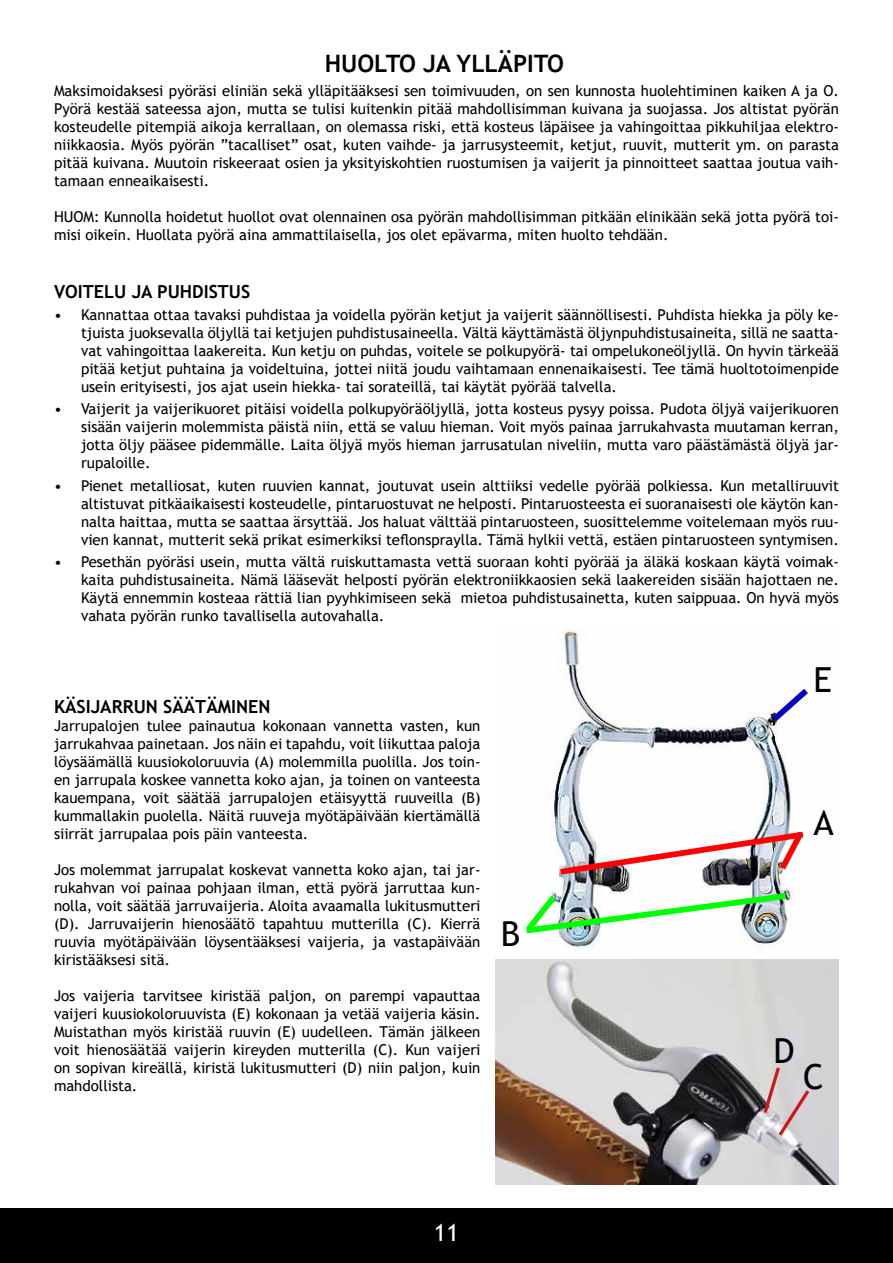
<style>
.page{position:relative;width:893px;height:1263px;background:#fff}
.page>*{position:absolute;margin:0;border:0;box-sizing:border-box;transform-origin:0 0}
.t1{font:34.5px "Trebuchet MS";color:#000}
.t2{font:700 24px "Trebuchet MS";color:#000}
.t3{font:24px "Trebuchet MS";color:#fff}
.t4{font:700 18px "Trebuchet MS";color:#000}
.t5{font:15px/18px "Trebuchet MS";color:#000;text-align:justify}
</style>
<div class="page">
<div style="left:0;top:1209px;width:893px;height:54px;background:#000"></div>
<img style="left:495px;top:630px;width:344px;height:554px">
<svg style="left:766px;top:683px;width:48px;height:44px"></svg>
<img style="left:520px;top:889px;width:272px;height:48px">
<svg style="left:554px;top:825px;width:255px;height:53px"></svg>
<svg style="left:761px;top:1064px;width:51px;height:75px"></svg>
<h2 class="t2" style="left:325px;top:48px;width:241px">HUOLTO JA YLLÄPITO</h2>
<p class="t5" style="left:54px;top:82px;width:786px">Maksimoidaksesi pyöräsi eliniän sekä ylläpitääksesi sen toimivuuden, on sen kunnosta huolehtiminen kaiken A ja O.<br>Pyörä kestää sateessa ajon, mutta se tulisi kuitenkin pitää mahdollisimman kuivana ja suojassa. Jos altistat pyörän kosteudelle pitempiä aikoja kerrallaan, on olemassa riski, että kosteus läpäisee ja vahingoittaa pikkuhiljaa elektro&shy;niikkaosia. Myös pyörän ”tacalliset” osat, kuten vaihde- ja jarrusysteemit, ketjut, ruuvit, mutterit ym. on parasta pitää kuivana. Muutoin riskeeraat osien ja yksityiskohtien ruostumisen ja vaijerit ja pinnoitteet saattaa joutua vaih&shy;tamaan enneaikaisesti.</p>
<p class="t5" style="left:54px;top:208px;width:786px">HUOM: Kunnolla hoidetut huollot ovat olennainen osa pyörän mahdollisimman pitkään elinikään sekä jotta pyörä toi&shy;misi oikein. Huollata pyörä aina ammattilaisella, jos olet epävarma, miten huolto tehdään.</p>
<p class="t4" style="left:54px;top:280px;width:198px">VOITELU JA PUHDISTUS</p>
<p class="t5" style="left:81px;top:306px;width:759px;text-indent:-27px">• Kannattaa ottaa tavaksi puhdistaa ja voidella pyörän ketjut ja vaijerit säännöllisesti. Puhdista hiekka ja pöly ke&shy;tjuista juoksevalla öljyllä tai ketjujen puhdistusaineella. Vältä käyttämästä öljynpuhdistusaineita, sillä ne saatta&shy;vat vahingoittaa laakereita. Kun ketju on puhdas, voitele se polkupyörä- tai ompelukoneöljyllä. On hyvin tärkeää pitää ketjut puhtaina ja voideltuina, jottei niitä joudu vaihtamaan ennenaikaisesti. Tee tämä huoltotoimenpide usein erityisesti, jos ajat usein hiekka- tai sorateillä, tai käytät pyörää talvella.</p>
<p class="t5" style="left:81px;top:400px;width:759px;text-indent:-27px">• Vaijerit ja vaijerikuoret pitäisi voidella polkupyöräöljyllä, jotta kosteus pysyy poissa. Pudota öljyä vaijerikuoren sisään vaijerin molemmista päistä niin, että se valuu hieman. Voit myös painaa jarrukahvasta muutaman kerran, jotta öljy pääsee pidemmälle. Laita öljyä myös hieman jarrusatulan niveliin, mutta varo päästämästä öljyä jar&shy;rupaloille.</p>
<p class="t5" style="left:81px;top:476px;width:759px;text-indent:-27px">• Pienet metalliosat, kuten ruuvien kannat, joutuvat usein alttiiksi vedelle pyörää polkiessa. Kun metalliruuvit altistuvat pitkäaikaisesti kosteudelle, pintaruostuvat ne helposti. Pintaruosteesta ei suoranaisesti ole käytön kan&shy;nalta haittaa, mutta se saattaa ärsyttää. Jos haluat välttää pintaruosteen, suosittelemme voitelemaan myös ruu&shy;vien kannat, mutterit sekä prikat esimerkiksi teflonspraylla. Tämä hylkii vettä, estäen pintaruosteen syntymisen.</p>
<p class="t5" style="left:81px;top:552px;width:759px;text-indent:-27px">• Pesethän pyöräsi usein, mutta vältä ruiskuttamasta vettä suoraan kohti pyörää ja äläkä koskaan käytä voimak&shy;kaita puhdistusaineita. Nämä lääsevät helposti pyörän elektroniikkaosien sekä laakereiden sisään hajottaen ne.<br>Käytä ennemmin kosteaa rättiä lian pyyhkimiseen sekä mietoa puhdistusainetta, kuten saippuaa. On hyvä myös vahata pyörän runko tavallisella autovahalla.</p>
<p class="t4" style="left:54px;top:696px;width:218px">KÄSIJARRUN SÄÄTÄMINEN</p>
<p class="t5" style="left:54px;top:717px;width:428px">Jarrupalojen tulee painautua kokonaan vannetta vasten, kun jarrukahvaa painetaan. Jos näin ei tapahdu, voit liikuttaa paloja löysäämällä kuusiokoloruuvia (A) molemmilla puolilla. Jos toin&shy;en jarrupala koskee vannetta koko ajan, ja toinen on vanteesta kauempana, voit säätää jarrupalojen etäisyyttä ruuveilla (B) kummallakin puolella. Näitä ruuveja myötäpäivään kiertämällä siirrät jarrupalaa pois päin vanteesta.</p>
<p class="t5" style="left:54px;top:861px;width:428px">Jos molemmat jarrupalat koskevat vannetta koko ajan, tai jar&shy;rukahvan voi painaa pohjaan ilman, että pyörä jarruttaa kun&shy;nolla, voit säätää jarruvaijeria. Aloita avaamalla lukitusmutteri (D). Jarruvaijerin hienosäätö tapahtuu mutterilla (C). Kierrä ruuvia myötäpäivään löysentääksesi vaijeria, ja vastapäivään kiristääksesi sitä.</p>
<p class="t5" style="left:54px;top:987px;width:428px">Jos vaijeria tarvitsee kiristää paljon, on parempi vapauttaa vaijeri kuusiokoloruuvista (E) kokonaan ja vetää vaijeria käsin.<br>Muistathan myös kiristää ruuvin (E) uudelleen. Tämän jälkeen voit hienosäätää vaijerin kireyden mutterilla (C). Kun vaijeri on sopivan kireällä, kiristä lukitusmutteri (D) niin paljon, kuin mahdollista.</p>
<h1 class="t1" style="left:501px;top:912px;width:21px">B</h1>
<h2 class="t3" style="left:434px;top:1217px;width:27px">11</h2>
<h1 class="t1" style="left:814px;top:658px;width:20px">E</h1>
<h1 class="t1" style="left:814px;top:801px;width:22px">A</h1>
<h1 class="t1" style="left:773px;top:1029px;width:23px">D</h1>
<h1 class="t1" style="left:803px;top:1055px;width:22px">C</h1>
</div>
